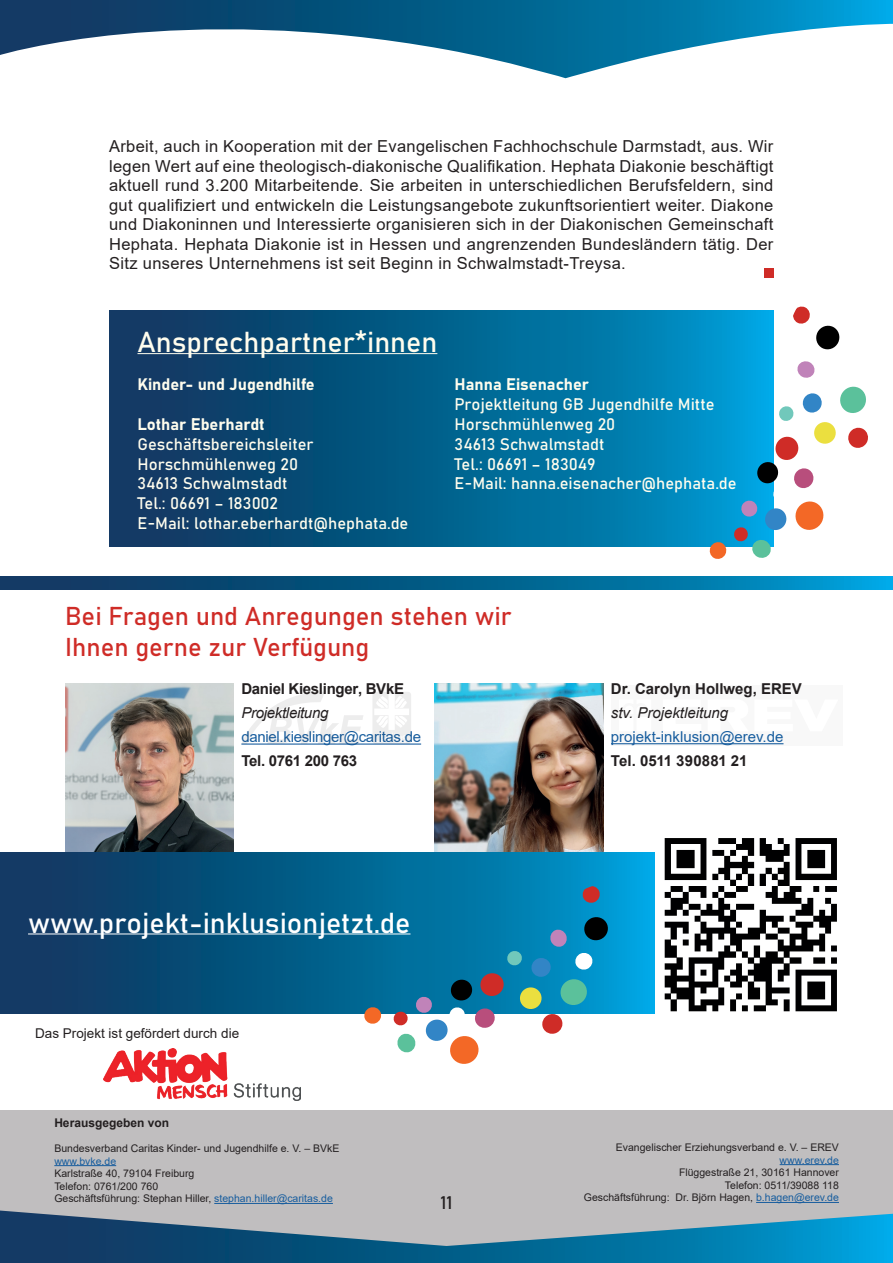
<style>
.page{position:relative;width:893px;height:1263px;background:#fff}
.page>*{position:absolute;margin:0;border:0;box-sizing:border-box;transform-origin:0 0}
.t1{font:28.5px "Bahnschrift";color:#fff}
.t2{font:28.5px "Bahnschrift";color:#fffdee}
.t3{font:25.5px/30.6px "Bahnschrift";color:#cf2c27}
.t4{font:18px "Bahnschrift";color:#231f20}
.t5{font:16.5px/19.5px "Arial";letter-spacing:.02em;color:#231f20;text-align:justify}
.t6{font:16.5px/19.8px "Bahnschrift";color:#fffdee}
.t7{font:700 15px "Arial";letter-spacing:-.02em;color:#231f20}
.t8{font:15px "Arial";letter-spacing:-.02em;color:#175d9e}
.t9{font:15px "Arial";color:#175d9e}
.t10{font:700 15px "Arial";color:#231f20}
.t11{font:italic 15px "Arial";color:#231f20}
.t12{font:700 15px "Arial";letter-spacing:.005em;color:#231f20}
.t13{font:italic 15px "Arial";letter-spacing:-.02em;color:#231f20}
.t14{font:13.5px "Arial";color:#231f20}
.t15{font:700 12px "Arial";color:#231f20}
.t16{font:10.5px/12.6px "Arial";color:#231f20}
.t17{font:10.5px "Arial";color:#175d9e}
.s1{color:#175d9e}
</style>
<div class="page">
<svg style="left:0;top:0;width:893px;height:78px"></svg>
<hr style="left:241px;top:743px;width:180px;height:2px;background:#175d9e">
<div style="left:611px;top:685px;width:232px;height:61px;background:#f8f8f8"></div>
<hr style="left:611px;top:743px;width:172px;height:1px;background:#175d9e">
<svg style="left:241px;top:692px;width:122px;height:52px"></svg>
<svg style="left:372px;top:692px;width:39px;height:52px"></svg>
<img style="left:103px;top:1048px;width:198px;height:52px">
<img style="left:434px;top:683px;width:169px;height:169px">
<img style="left:65px;top:683px;width:169px;height:169px">
<img style="left:665px;top:838px;width:172px;height:173px">
<svg style="left:0;top:576px;width:893px;height:14px;background:#04618f"></svg>
<div style="left:0;top:1110px;width:893px;height:153px;background:#c0bebf"></div>
<hr style="left:54px;top:1165px;width:62px;height:1px;background:#175d9e">
<hr style="left:214px;top:1203px;width:119px;height:1px;background:#175d9e">
<hr style="left:780px;top:1164px;width:59px;height:1px;background:#175d9e">
<hr style="left:756px;top:1202px;width:83px;height:1px;background:#175d9e">
<svg style="left:0;top:1210px;width:893px;height:53px"></svg>
<div style="left:764px;top:269px;width:9px;height:9px;background:#cf2c27"></div>
<svg style="left:0;top:852px;width:655px;height:162px;background:#065d8a"></svg>
<svg style="left:362px;top:1005px;width:22px;height:19px"></svg>
<svg style="left:580px;top:883px;width:22px;height:22px"></svg>
<svg style="left:392px;top:913px;width:219px;height:151px"></svg>
<hr style="left:28px;top:934px;width:382px;height:1px;background:#fff">
<svg style="left:109px;top:311px;width:598px;height:235px;background:#045d8a"></svg>
<svg style="left:707px;top:306px;width:161px;height:253px"></svg>
<hr style="left:137px;top:353px;width:300px;height:1px;background:#fffdee">
<p class="t5" style="left:109px;top:137px;width:666px">Arbeit, auch in Kooperation mit der Evangelischen Fachhochschule Darmstadt, aus. Wir legen Wert auf eine theologisch-diakonische Qualifikation. Hephata Diakonie beschäftigt aktuell rund 3.200 Mitarbeitende. Sie arbeiten in unterschiedlichen Berufsfeldern, sind gut qualifiziert und entwickeln die Leistungsangebote zukunftsorientiert weiter. Diakone und Diakoninnen und Interessierte organisieren sich in der Diakonischen Gemeinschaft Hephata. Hephata Diakonie ist in Hessen und angrenzenden Bundesländern tätig. Der Sitz unseres Unternehmens ist seit Beginn in Schwalmstadt-Treysa.</p>
<h1 class="t2" style="left:137px;top:321px;width:301px">Ansprechpartner*innen</h1>
<p class="t6" style="left:137px;top:374px;width:179px">Kinder- und Jugendhilfe</p>
<p class="t6" style="left:137px;top:413px;width:272px">Lothar Eberhardt<br>Geschäftsbereichsleiter<br>Horschmühlenweg 20<br>34613 Schwalmstadt<br>Tel.: 06691 – 183002<br>E-Mail: lothar.eberhardt@hephata.de</p>
<p class="t6" style="left:455px;top:374px;width:283px">Hanna Eisenacher<br>Projektleitung GB Jugendhilfe Mitte<br>Horschmühlenweg 20<br>34613 Schwalmstadt<br>Tel.: 06691 – 183049<br>E-Mail: hanna.eisenacher@hephata.de</p>
<h2 class="t3" style="left:65px;top:599px;width:448px">Bei Fragen und Anregungen stehen wir<br>Ihnen gerne zur Verfügung</h2>
<p class="t7" style="left:241px;top:679px;width:164px">Daniel Kieslinger, BVkE</p>
<p class="t13" style="left:241px;top:703px;width:88px">Projektleitung</p>
<p class="t8" style="left:241px;top:727px;width:181px">daniel.kieslinger@caritas.de</p>
<p class="t7" style="left:241px;top:751px;width:117px">Tel. 0761 200 763</p>
<h1 class="t1" style="left:28px;top:901px;width:384px">www.projekt-inklusionjetzt.de</h1>
<p class="t14" style="left:35px;top:1024px;width:206px">Das Projekt ist gefördert durch die</p>
<p class="t15" style="left:54px;top:1114px;width:116px">Herausgegeben von</p>
<p class="t16" style="left:54px;top:1142px;width:287px">Bundesverband Caritas Kinder- und Jugendhilfe e. V. – BVkE</p>
<p class="t17" style="left:54px;top:1153px;width:63px">www.bvke.de</p>
<p class="t16" style="left:54px;top:1167px;width:280px">Karlstraße 40, 79104 Freiburg<br>Telefon: 0761/200 760<br>Geschäftsführung: Stephan Hiller, <span class="s1">stephan.hiller@caritas.de</span></p>
<p class="t4" style="left:440px;top:1189px;width:13px">11</p>
<p class="t10" style="left:611px;top:678px;width:192px">Dr. Carolyn Hollweg, EREV</p>
<p class="t11" style="left:611px;top:703px;width:119px">stv. Projektleitung</p>
<p class="t9" style="left:611px;top:726px;width:174px">projekt-inklusion@erev.de</p>
<p class="t12" style="left:611px;top:750px;width:138px">Tel. 0511 390881 21</p>
<p class="t16" style="left:616px;top:1141px;width:225px">Evangelischer Erziehungsverband e. V. – EREV</p>
<p class="t17" style="left:780px;top:1152px;width:61px">www.erev.de</p>
<p class="t16" style="left:584px;top:1166px;width:257px;text-align:right">Flüggestraße 21, 30161 Hannover<br>Telefon: 0511/39088 118<br>Geschäftsführung: Dr. Björn Hagen, <span class="s1">b.hagen@erev.de</span></p>
</div>
